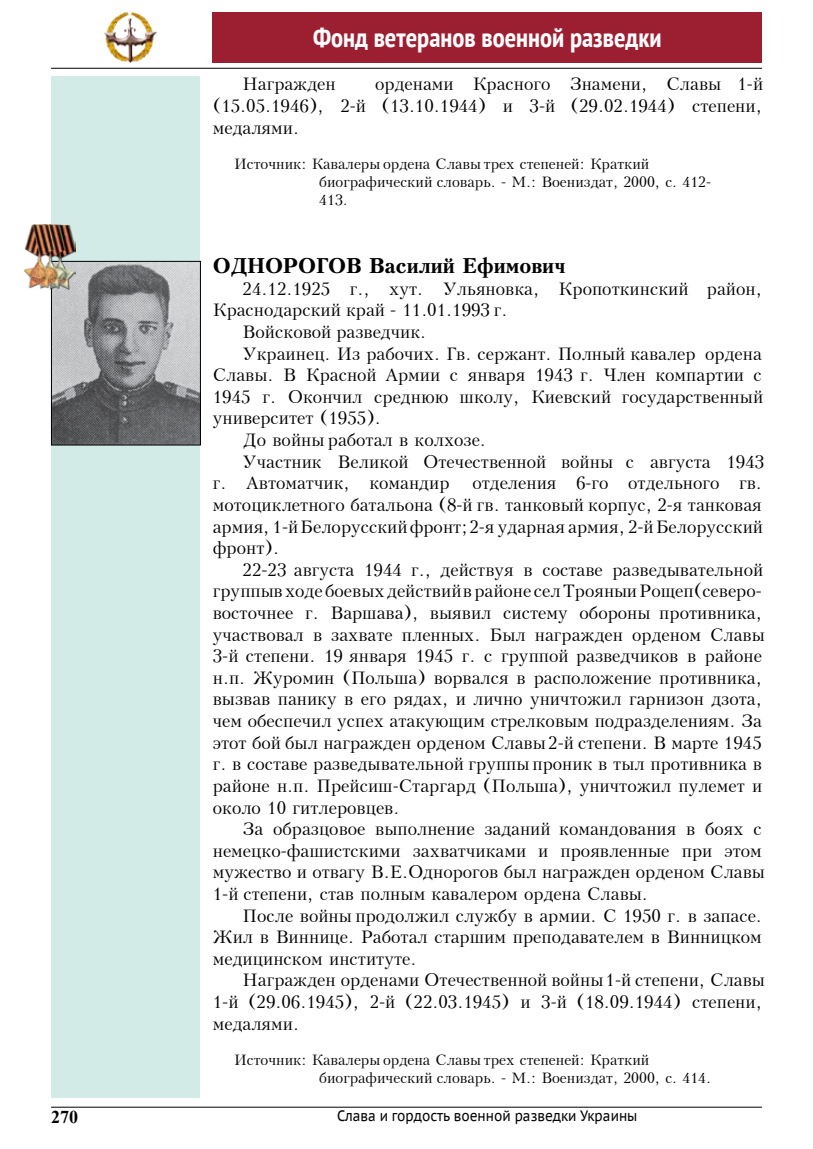
<style>
.page{position:relative;width:813px;height:1149px;background:#fff}
.page>*{position:absolute;margin:0;border:0;box-sizing:border-box;transform-origin:0 0}
.t1{font:700 condensed 27px "PT Sans";color:#fff}
.t2{font:700 21px "Peterburg";color:#000}
.t3{font:18px/21.6px "Peterburg";color:#000;text-align:justify}
.t4{font:700 18px "Times New Roman";color:#000}
.t5{font:15px/18px "Peterburg";color:#000}
.t6{font:15px "PT Sans Caption";color:#000;scale:.88 1}
</style>
<div class="page">
<div style="left:51px;top:77px;width:149px;height:1020px;background:#d2ebe6"></div>
<hr style="left:51px;top:1106px;width:710px;height:1px;background:#000">
<div style="left:213px;top:13px;width:548px;height:50px;background:#9c1f31"></div>
<img style="left:104px;top:13px;width:53px;height:50px">
<hr style="left:51px;top:68px;width:710px;height:1px;background:#000">
<img style="left:53px;top:263px;width:146px;height:180px">
<div style="left:51px;top:261px;width:150px;height:184px;border:1px solid #000"></div>
<img style="left:25px;top:224px;width:50px;height:66px">
<h1 class="t1" style="left:313px;top:20px;width:350px">Фонд ветеранов военной разведки</h1>
<p class="t3" style="left:213px;top:73px;width:551px;text-indent:162px">орденами Красного Знамени, Славы 1-й (15.05.1946), 2-й (13.10.1944) и 3-й (29.02.1944) степени, медалями.</p>
<p class="t5" style="left:319px;top:154px;width:393px;text-indent:-85px">Источник: Кавалеры ордена Славы трех степеней: Краткий биографический словарь. - М.: Воениздат, 2000, с. 412-<br>413.</p>
<p class="t3" style="left:242px;top:73px;width:94px">Награжден</p>
<p class="t2" style="left:213px;top:253px;width:354px">ОДНОРОГОВ Василий Ефимович</p>
<p class="t3" style="left:242px;top:278px;width:520px">24.12.1925 г., хут. Ульяновка, Кропоткинский район,</p>
<p class="t3" style="left:213px;top:299px;width:296px">Краснодарский край - 11.01.1993 г.</p>
<p class="t3" style="left:242px;top:321px;width:185px">Войсковой разведчик.</p>
<p class="t3" style="left:242px;top:342px;width:520px">Украинец. Из рабочих. Гв. сержант. Полный кавалер ордена</p>
<p class="t3" style="left:213px;top:364px;width:550px">Славы. В Красной Армии с января 1943 г. Член компартии с</p>
<p class="t3" style="left:213px;top:386px;width:551px">1945 г. Окончил среднюю школу, Киевский государственный</p>
<p class="t3" style="left:213px;top:407px;width:169px">университет (1955).</p>
<p class="t3" style="left:242px;top:429px;width:245px">До войны работал в колхозе.</p>
<p class="t3" style="left:242px;top:450px;width:523px">Участник Великой Отечественной войны с августа 1943</p>
<p class="t3" style="left:213px;top:472px;width:238px">г. Автоматчик, командир</p>
<p class="t3" style="left:213px;top:472px;width:551px;text-indent:259px">отделения 6-го отдельного гв. мотоциклетного батальона (8-й гв. танковый корпус, 2-я танковая армия, 1-й Белорусский фронт; 2-я ударная армия, 2-й Белорусский фронт).</p>
<p class="t3" style="left:213px;top:558px;width:553px;text-align:left;text-indent:30px">22-23 августа 1944 г., действуя в составе разведывательной группы в ходе боевых действий в районе сел Трояны и Рощеп (северо&shy;восточнее г. Варшава), выявил систему обороны противника, участвовал в захвате пленных. Был награжден орденом Славы 3-й степени. 19 января 1945 г. с группой разведчиков в районе н.п. Журомин (Польша) ворвался в расположение противника, вызвав панику в его рядах, и лично уничтожил гарнизон дзота, чем обеспечил успех атакующим стрелковым подразделениям. За этот бой был награжден орденом Славы 2-й степени. В марте 1945 г. в составе разведывательной группы проник в тыл противника в районе н.п. Прейсиш-Старгард (Польша), уничтожил пулемет и около 10 гитлеровцев.</p>
<p class="t3" style="left:213px;top:818px;width:553px;text-align:left;text-indent:30px">За образцовое выполнение заданий командования в боях с немецко-фашистскими захватчиками и проявленные при этом мужество и отвагу В.Е.Однорогов был награжден орденом Славы 1-й степени, став полным кавалером ордена Славы.</p>
<p class="t3" style="left:213px;top:904px;width:550px;text-indent:30px">После войны продолжил службу в армии. С 1950 г. в запасе.<br>Жил в Виннице. Работал старшим преподавателем в Винницком медицинском институте.</p>
<p class="t3" style="left:213px;top:969px;width:553px;text-align:left;text-indent:30px">Награжден орденами Отечественной войны 1-й степени, Славы<br>1-й (29.06.1945), 2-й (22.03.1945) и 3-й (18.09.1944) степени, медалями.</p>
<p class="t5" style="left:319px;top:1050px;width:393px;text-indent:-85px">Источник: Кавалеры ордена Славы трех степеней: Краткий биографический словарь. - М.: Воениздат, 2000, с. 414.</p>
<p class="t4" style="left:51px;top:1103px;width:28px">270</p>
<p class="t6" style="left:337px;top:1105px;width:342px">Слава и гордость военной разведки Украины</p>
</div>
